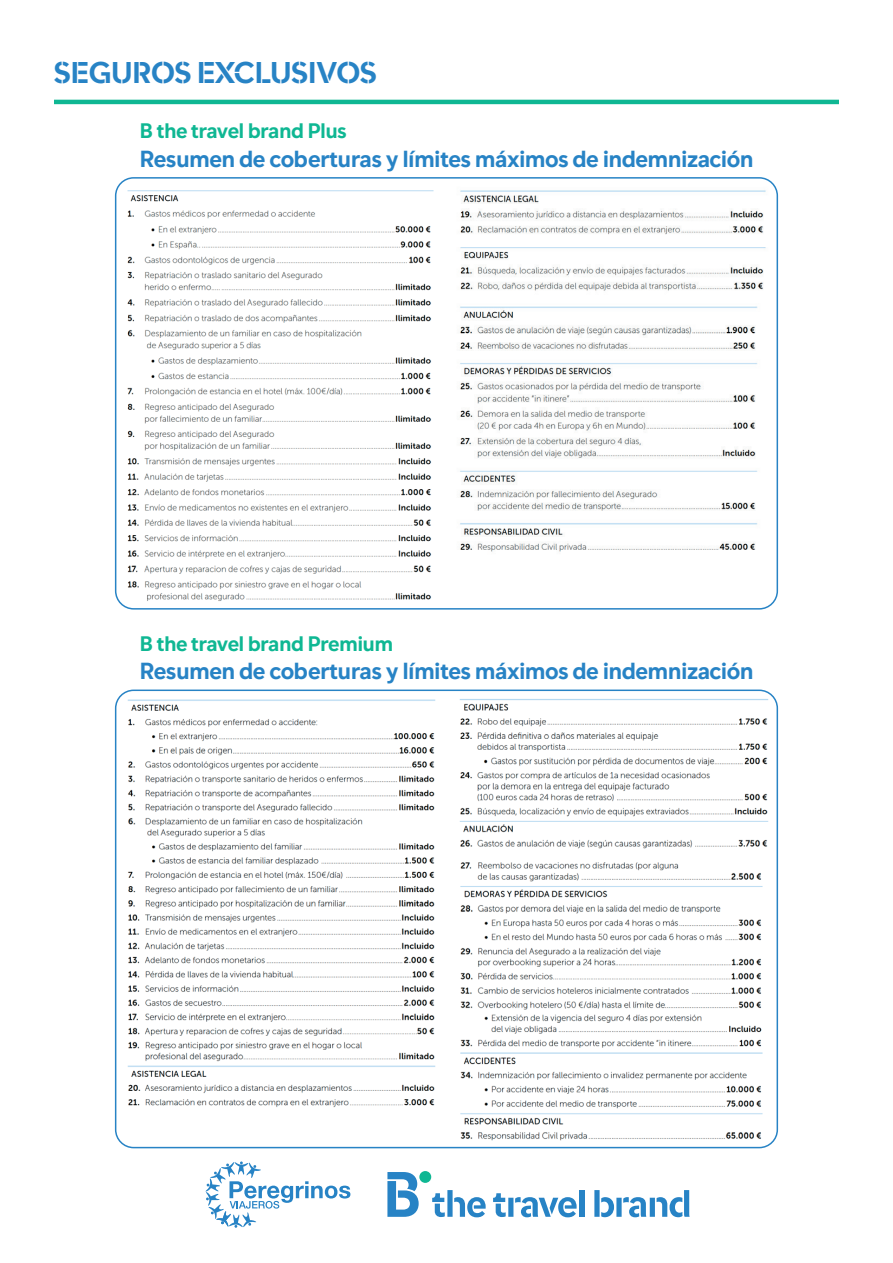
<style>
.page{position:relative;width:893px;height:1263px;background:#fff}
.page>*{position:absolute;margin:0;border:0;box-sizing:border-box;transform-origin:0 0}
.t1{font:30px "Travel Stencil";letter-spacing:.005em;color:#2783c5}
.t2{font:700 23.25px "Travel";color:#2783c5}
.t3{font:700 21px "Travel";color:#0fb793}
</style>
<div class="page">
<hr style="left:54px;top:100px;width:785px;height:4px;background:#0fb793">
<svg style="left:432px;top:1190px;width:54px;height:27px"></svg>
<svg style="left:493px;top:1193px;width:84px;height:24px"></svg>
<div style="left:579px;top:1190px;width:5px;height:27px;background:#2783c5"></div>
<svg style="left:594px;top:1190px;width:96px;height:27px"></svg>
<svg style="left:387px;top:1172px;width:32px;height:45px"></svg>
<div style="left:419px;top:1171px;width:12px;height:12px;background:#0fb793;border-radius:50%"></div>
<svg style="left:205px;top:1161px;width:145px;height:67px"></svg>
<img style="left:118px;top:693px;width:318px;height:415px">
<img style="left:459px;top:696px;width:320px;height:157px">
<img style="left:460px;top:862px;width:313px;height:286px">
<img style="left:116px;top:183px;width:318px;height:421px">
<img style="left:460px;top:180px;width:319px;height:118px">
<img style="left:460px;top:306px;width:298px;height:246px">
<div style="left:115px;top:177px;width:663px;height:433px;border:2px solid #2783c5;border-radius:18px"></div>
<div style="left:115px;top:689px;width:663px;height:459px;border:2px solid #2783c5;border-radius:18px"></div>
<p class="t1" style="left:54px;top:54px;width:324px">SEGUROS EXCLUSIVOS</p>
<p class="t3" style="left:140px;top:117px;width:208px">B the travel brand Plus</p>
<p class="t2" style="left:140px;top:144px;width:615px">Resumen de coberturas y límites máximos de indemnización</p>
<p class="t3" style="left:140px;top:630px;width:255px">B the travel brand Premium</p>
<p class="t2" style="left:140px;top:656px;width:615px">Resumen de coberturas y límites máximos de indemnización</p>
</div>
